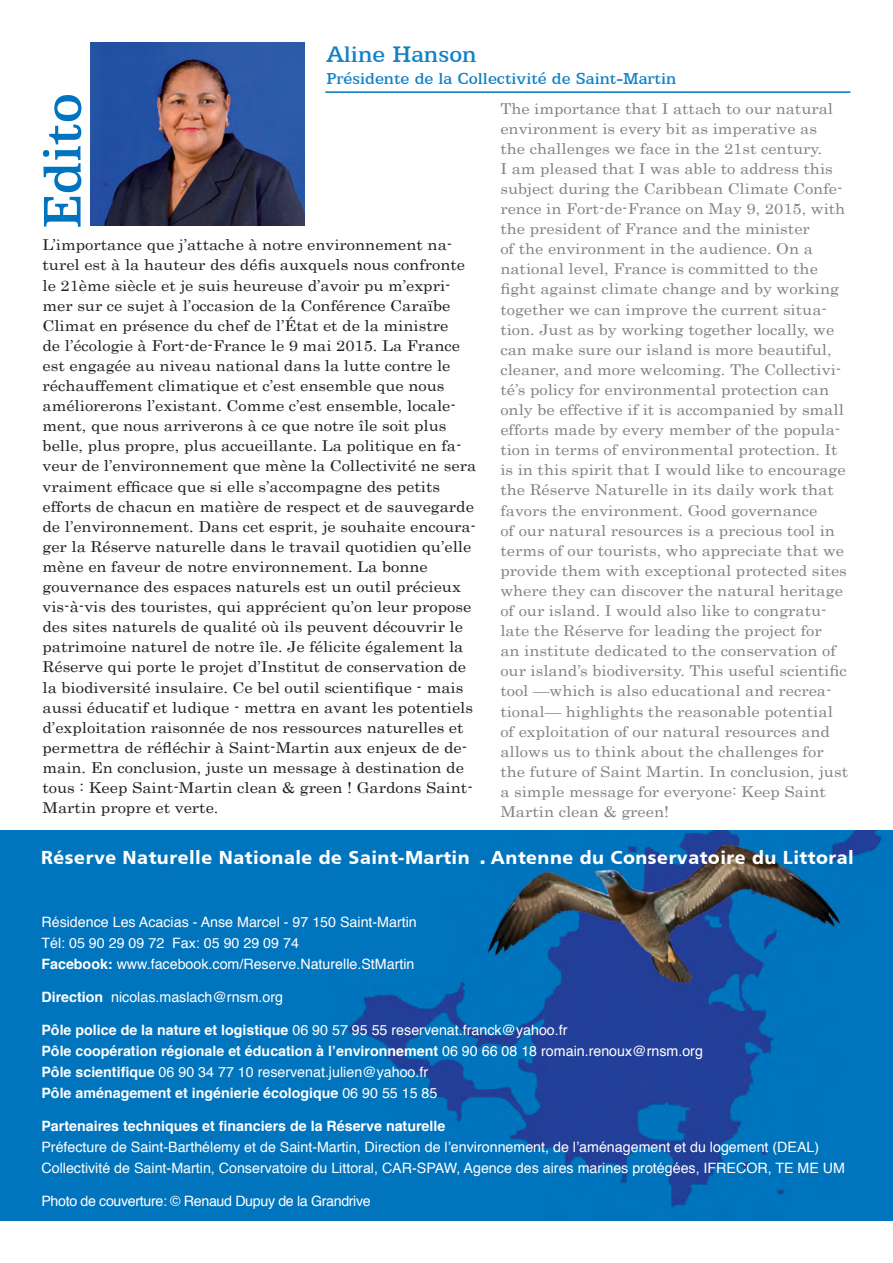
<style>
.page{position:relative;width:893px;height:1263px;background:#fff}
.page>*{position:absolute;margin:0;border:0;box-sizing:border-box;transform-origin:0 0}
.t1{font:500 60px "Egyptian 505 BT";color:#0074be}
.t2{font:500 25.5px "Egyptian 505 BT";color:#1281c5}
.t3{font:700 18.75px "Doris PFC";letter-spacing:.025em;color:#fff}
.t4{font:500 18px "Egyptian 505 BT";color:#1281c5}
.t5{font:15px/20.1px "Century";color:#231f20;scale:1.1 1}
.t6{font:15px/20.1px "Century";color:#808285;scale:1.1 1}
.t7{font:14.25px/21px "Helvetica";color:#fff}
.t8{font:700 14.25px/21px "Helvetica";color:#fff}
.t9{font:14.25px "Helvetica";letter-spacing:-.025em;color:#fff}
.s1{font-size:22.5px}
.s2{font-weight:700}
.s3{font-weight:400}
</style>
<div class="page">
<img style="left:0;top:831px;width:893px;height:389px">
<img style="left:90px;top:43px;width:214px;height:182px">
<hr style="left:325px;top:91px;width:525px;height:2px;background:#0074be">
<h2 class="t2" style="left:326px;top:39px;width:152px">Aline Hanson</h2>
<p class="t4" style="left:326px;top:68px;width:351px">Présidente de la Collectivité de Saint-Martin</p>
<p class="t6" style="left:500px;top:97px;width:318px">The importance that I attach to our natural environment is every bit as imperative as<br>the challenges we face in the 21st century.<br>I am pleased that I was able to address this subject during the Caribbean Climate Confe&shy;rence in Fort-de-France on May 9, 2015, with the president of France and the minister<br>of the environment in the audience. On a national level, France is committed to the fight against climate change and by working together we can improve the current situa&shy;tion. Just as by working together locally, we can make sure our island is more beautiful, cleaner, and more welcoming. The Collectivi&shy;té’s policy for environmental protection can only be effective if it is accompanied by small efforts made by every member of the popula&shy;tion in terms of environmental protection. It is in this spirit that I would like to encourage the Réserve Naturelle in its daily work that favors the environment. Good governance<br>of our natural resources is a precious tool in terms of our tourists, who appreciate that we provide them with exceptional protected sites where they can discover the natural heritage of our island. I would also like to congratu&shy;late the Réserve for leading the project for<br>an institute dedicated to the conservation of our island’s biodiversity. This useful scientific tool —which is also educational and recrea&shy;tional— highlights the reasonable potential of exploitation of our natural resources and allows us to think about the challenges for the future of Saint Martin. In conclusion, just a simple message for everyone: Keep Saint Martin clean &amp; green!</p>
<h1 class="t1" style="left:27px;top:229px;width:137px;rotate:-90deg">Edito</h1>
<p class="t5" style="left:43px;top:234px;width:396px">L’importance que j’attache à notre environnement na&shy;turel est à la hauteur des défis auxquels nous confronte le 21ème siècle et je suis heureuse d’avoir pu m’expri&shy;mer sur ce sujet à l’occasion de la Conférence Caraïbe Climat en présence du chef de l’État et de la ministre<br>de l’écologie à Fort-de-France le 9 mai 2015. La France est engagée au niveau national dans la lutte contre le réchauffement climatique et c’est ensemble que nous améliorerons l’existant. Comme c’est ensemble, locale&shy;ment, que nous arriverons à ce que notre île soit plus belle, plus propre, plus accueillante. La politique en fa&shy;veur de l’environnement que mène la Collectivité ne sera vraiment efficace que si elle s’accompagne des petits efforts de chacun en matière de respect et de sauvegarde de l’environnement. Dans cet esprit, je souhaite encoura&shy;ger la Réserve naturelle dans le travail quotidien qu’elle mène en faveur de notre environnement. La bonne gouvernance des espaces naturels est un outil précieux vis-à-vis des touristes, qui apprécient qu’on leur propose des sites naturels de qualité où ils peuvent découvrir le patrimoine naturel de notre île. Je félicite également la Réserve qui porte le projet d’Institut de conservation de la biodiversité insulaire. Ce bel outil scientifique - mais aussi éducatif et ludique - mettra en avant les potentiels d’exploitation raisonnée de nos ressources naturelles et permettra de réfléchir à Saint-Martin aux enjeux de de&shy;main. En conclusion, juste un message à destination de tous : Keep Saint-Martin clean &amp; green ! Gardons Saint-Martin propre et verte.</p>
<p class="t3" style="left:41px;top:846px;width:814px">Réserve Naturelle Nationale de Saint-Martin <span class="s1">.</span> Antenne du Conservatoire du Littoral</p>
<p class="t7" style="left:41px;top:912px;width:377px">Résidence Les Acacias - Anse Marcel - 97 150 Saint-Martin<br>Tél: 05 90 29 09 72 Fax: 05 90 29 09 74<br><span class="s2">Facebook:</span> www.facebook.com/Reserve.Naturelle.StMartin</p>
<p class="t7" style="left:41px;top:987px;width:243px"><span class="s2">Direction</span> nicolas.maslach@rnsm.org</p>
<p class="t8" style="left:41px;top:1019px;width:663px">Pôle police de la nature et logistique <span class="s3">06 90 57 95 55 reservenat.franck@yahoo.fr<br></span>Pôle coopération régionale et éducation à l’environnement <span class="s3">06 90 66 08 18 romain.renoux@rnsm.org </span>Pôle scientifique <span class="s3">06 90 34 77 10 reservenat.julien@yahoo.fr<br></span>Pôle aménagement et ingénierie écologique <span class="s3">06 90 55 15 85</span></p>
<p class="t8" style="left:41px;top:1115px;width:405px">Partenaires techniques et financiers de la Réserve naturelle</p>
<p class="t7" style="left:41px;top:1137px;width:805px">Préfecture de Saint-Barthélemy et de Saint-Martin, Direction de l’environnement, de l’aménagement et du logement (DEAL)<br>Collectivité de Saint-Martin, Conservatoire du Littoral, CAR-SPAW, Agence des aires marines protégées, IFRECOR, TE ME UM</p>
<p class="t9" style="left:41px;top:1190px;width:331px">Photo de couverture: © Renaud Dupuy de la Grandrive</p>
</div>
